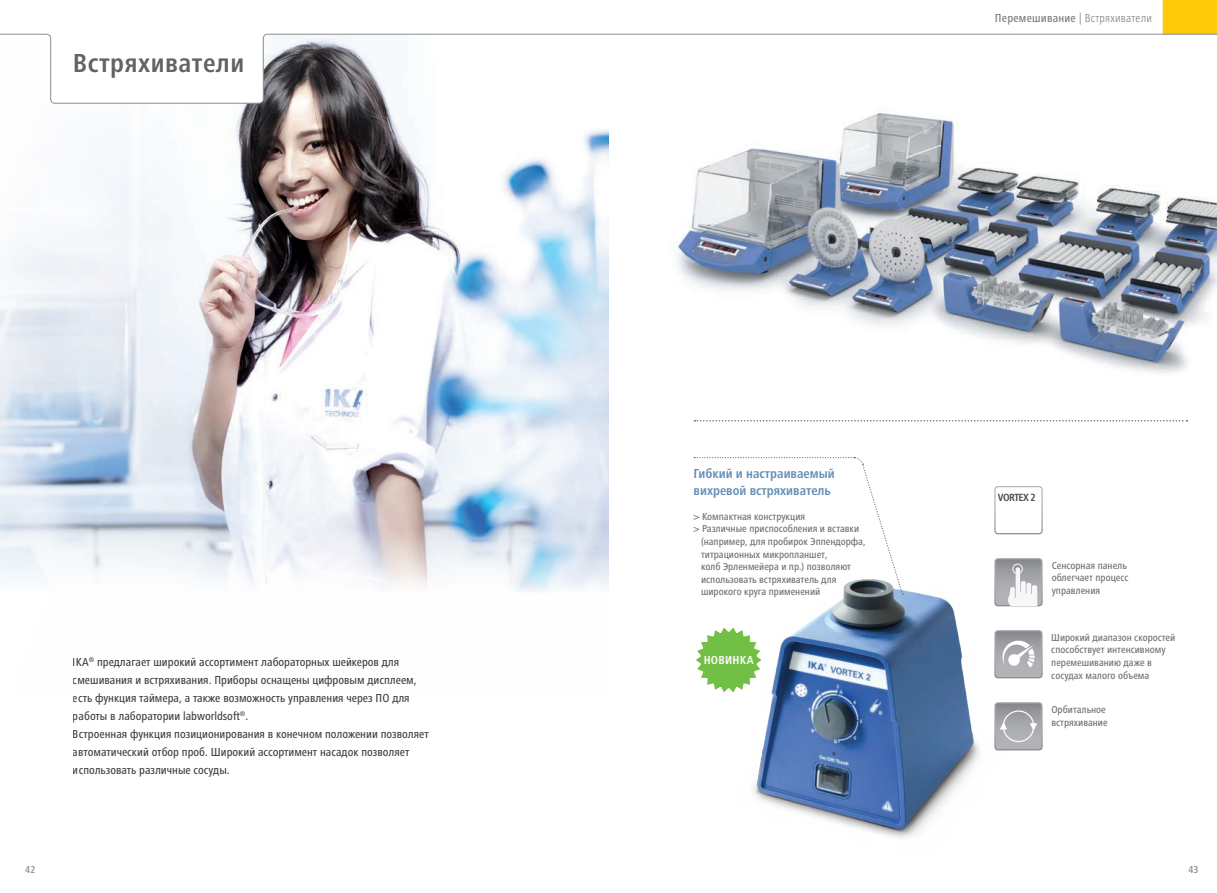
<style>
.page{position:relative;width:1217px;height:893px;background:#fff}
.page>*{position:absolute;margin:0;border:0;box-sizing:border-box;transform-origin:0 0}
.t1{font:700 condensed 27px "Frutiger Next IKA";letter-spacing:.02em;color:#636366}
.t2{font:700 condensed 13.5px/16.2px "Frutiger Next IKA";color:#648eb4}
.t3{font:500 condensed 12px/18px "Frutiger Next IKA";color:#3e3e3f}
.t4{font:300 condensed 12px "Frutiger Next IKA";letter-spacing:.02em;color:#76787b}
.t5{font:700 condensed 12px "Frutiger Next IKA";letter-spacing:.02em;color:#fff}
.t6{font:700 condensed 10.8px "Frutiger Next IKA";letter-spacing:-.05em;color:#4b4c4d}
.t7{font:500 condensed 10.5px/12.6px "Frutiger Next IKA";color:#6c6d70}
.t8{font:500 condensed 10.5px "Frutiger Next IKA";color:#808285}
.s1{font-weight:500}
</style>
<div class="page">
<img style="left:0;top:104px;width:608px;height:488px">
<div style="left:994px;top:558px;width:48px;height:48px;border:1px solid #fff;border-radius:3px"></div>
<svg style="left:994px;top:559px;width:47px;height:47px"></svg>
<div style="left:994px;top:630px;width:48px;height:48px;border:1px solid #fff;border-radius:3px"></div>
<svg style="left:1010px;top:631px;width:31px;height:47px"></svg>
<div style="left:1007px;top:654px;width:12px;height:12px;background:#fff;border-radius:50%"></div>
<div style="left:994px;top:702px;width:48px;height:48px;border:1px solid #fff;border-radius:3px"></div>
<svg style="left:1010px;top:703px;width:31px;height:47px"></svg>
<div style="left:994px;top:486px;width:48px;height:48px;border:1px solid #fff;border-radius:3px"></div>
<img style="left:675px;top:110px;width:541px;height:263px">
<svg style="left:694px;top:420px;width:493px;height:2px"></svg>
<img style="left:753px;top:579px;width:257px;height:259px">
<svg style="left:694px;top:457px;width:209px;height:138px"></svg>
<svg style="left:0;top:0;width:1216px;height:104px"></svg>
<svg style="left:696px;top:615px;width:67px;height:91px"></svg>
<h1 class="t1" style="left:73px;top:48px;width:173px">Встряхиватели</h1>
<p class="t3" style="left:73px;top:653px;width:357px">IKA<sup>®</sup> предлагает широкий ассортимент лабораторных шейкеров для смешивания и встряхивания. Приборы оснащены цифровым дисплеем, есть функция таймера, а также возможность управления через ПО для работы в лаборатории labworldsoft<sup>®</sup>.<br>Встроенная функция позиционирования в конечном положении позволяет автоматический отбор проб. Широкий ассортимент насадок позволяет использовать различные сосуды.</p>
<p class="t4" style="left:994px;top:11px;width:158px"><span class="s1">Перемешивание</span> | Встряхиватели</p>
<p class="t2" style="left:693px;top:466px;width:142px">Гибкий и настраиваемый вихревой встряхиватель</p>
<p class="t7" style="left:693px;top:510px;width:113px">&gt; Компактная конструкция</p>
<p class="t7" style="left:693px;top:522px;width:167px">&gt; Различные приспособления и вставки</p>
<p class="t7" style="left:701px;top:535px;width:166px">(например, для пробирок Эппендорфа,</p>
<p class="t7" style="left:701px;top:548px;width:128px">титрационных микропланшет,</p>
<p class="t7" style="left:701px;top:560px;width:151px">колб Эрленмейера и пр.) позволяют</p>
<p class="t7" style="left:701px;top:573px;width:137px">использовать встряхиватель для</p>
<p class="t7" style="left:701px;top:585px;width:119px">широкого круга применений</p>
<p class="t5" style="left:703px;top:653px;width:51px">НОВИНКА</p>
<p class="t6" style="left:997px;top:491px;width:39px">VORTEX 2</p>
<p class="t7" style="left:1051px;top:559px;width:78px">Сенсорная панель облегчает процесс управления</p>
<p class="t7" style="left:1050px;top:631px;width:124px">Широкий диапазон скоростей способствует интенсивному перемешиванию даже в сосудах малого объема</p>
<p class="t7" style="left:1051px;top:703px;width:58px">Орбитальное встряхивание</p>
<p class="t8" style="left:25px;top:864px;width:12px">42</p>
<p class="t8" style="left:1188px;top:864px;width:12px">43</p>
</div>
